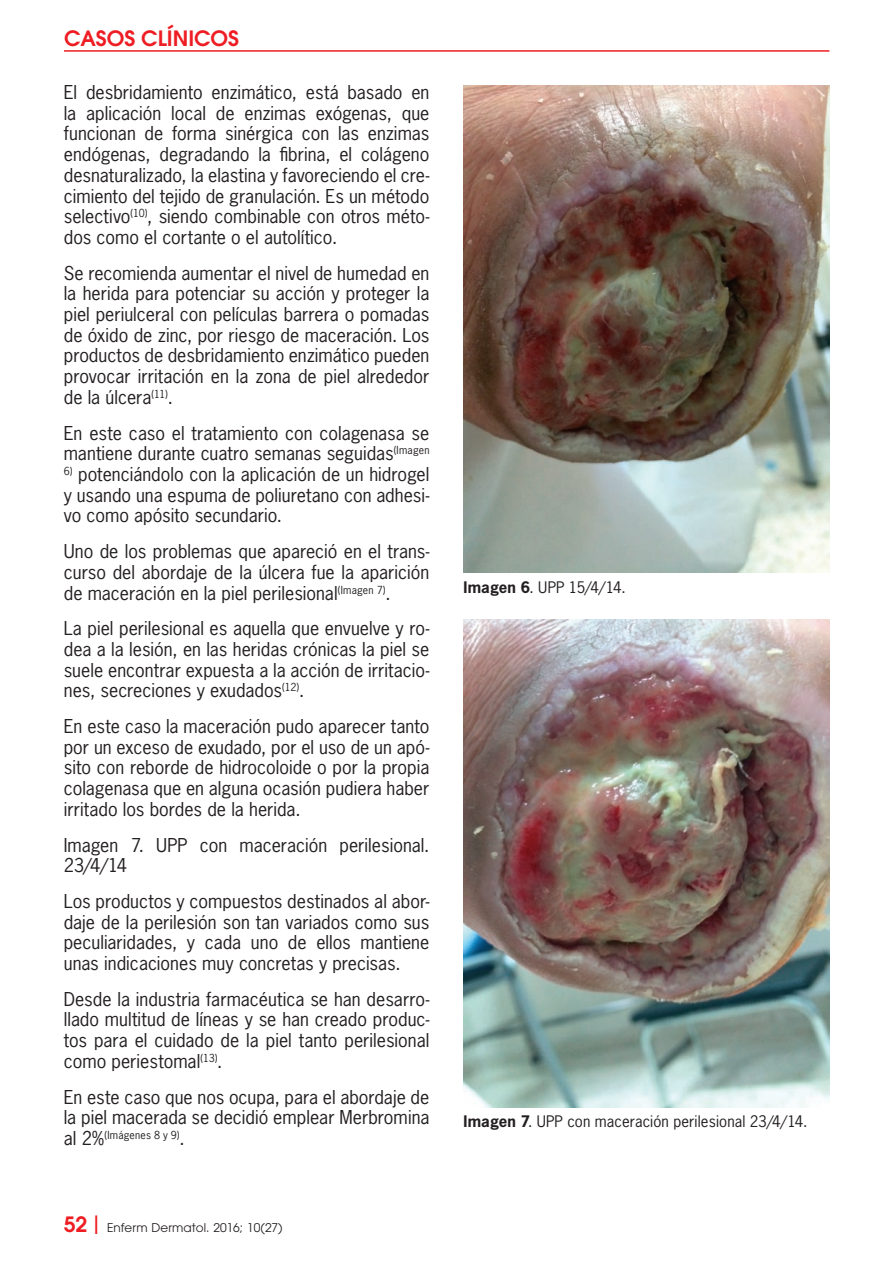
<style>
.page{position:relative;width:893px;height:1263px;background:#fff}
.page>*{position:absolute;margin:0;border:0;box-sizing:border-box;transform-origin:0 0}
.t1{font:600 21px "Avant Garde";color:#ee1d23}
.t2{font:18px/20.7px "News Gothic Std";color:#231f20;text-align:justify}
.t3{font:15px "News Gothic Std";letter-spacing:.01em;color:#231f20}
.t4{font:12px "Avant Garde";color:#231f20}
.t5{font:10.5px "News Gothic Std";letter-spacing:.025em;color:#231f20}
.s1{font-size:18px}
.s2{font-weight:700}
</style>
<div class="page">
<img style="left:463px;top:85px;width:366px;height:488px">
<img style="left:463px;top:619px;width:366px;height:488px">
<hr style="left:64px;top:50px;width:765px;height:2px;background:#ee1d23">
<p class="t1" style="left:64px;top:24px;width:177px">CASOS CLÍNICOS</p>
<p class="t2" style="left:64px;top:82px;width:367px">El desbridamiento enzimático, está basado en la aplicación local de enzimas exógenas, que funcionan de forma sinérgica con las enzimas endógenas, degradando la fibrina, el colágeno desnaturalizado, la elastina y favoreciendo el cre&shy;cimiento del tejido de granulación. Es un método selectivo<sup>(10)</sup>, siendo combinable con otros méto&shy;dos como el cortante o el autolítico.</p>
<p class="t2" style="left:64px;top:262px;width:367px">Se recomienda aumentar el nivel de humedad en la herida para potenciar su acción y proteger la piel periulceral con películas barrera o pomadas de óxido de zinc, por riesgo de maceración. Los productos de desbridamiento enzimático pueden provocar irritación en la zona de piel alrededor de la úlcera<sup>(11)</sup>.</p>
<p class="t2" style="left:64px;top:422px;width:367px">En este caso el tratamiento con colagenasa se mantiene durante cuatro semanas seguidas<sup>(Imagen</sup></p>
<p class="t2" style="left:64px;top:464px;width:367px"><sup>6)</sup> potenciándolo con la aplicación de un hidrogel y usando una espuma de poliuretano con adhesi&shy;vo como apósito secundario.</p>
<p class="t2" style="left:64px;top:541px;width:367px">Uno de los problemas que apareció en el trans&shy;curso del abordaje de la úlcera fue la aparición de maceración en la piel perilesional<sup>(Imagen</sup> <sup>7)</sup>.</p>
<p class="t2" style="left:64px;top:618px;width:367px">La piel perilesional es aquella que envuelve y ro&shy;dea a la lesión, en las heridas crónicas la piel se suele encontrar expuesta a la acción de irritacio&shy;nes, secreciones y exudados<sup>(12)</sup>.</p>
<p class="t2" style="left:64px;top:716px;width:367px">En este caso la maceración pudo aparecer tanto por un exceso de exudado, por el uso de un apó&shy;sito con reborde de hidrocoloide o por la propia colagenasa que en alguna ocasión pudiera haber irritado los bordes de la herida.</p>
<p class="t2" style="left:64px;top:834px;width:367px">Imagen 7. UPP con maceración perilesional.<br>23/4/14</p>
<p class="t2" style="left:64px;top:891px;width:367px">Los productos y compuestos destinados al abor&shy;daje de la perilesión son tan variados como sus peculiaridades, y cada uno de ellos mantiene unas indicaciones muy concretas y precisas.</p>
<p class="t2" style="left:64px;top:988px;width:367px">Desde la industria farmacéutica se han desarro&shy;llado multitud de líneas y se han creado produc&shy;tos para el cuidado de la piel tanto perilesional como periestomal<sup>(13)</sup>.</p>
<p class="t2" style="left:64px;top:1086px;width:367px">En este caso que nos ocupa, para el abordaje de la piel macerada se decidió emplear Merbromina</p>
<p class="t5" style="left:64px;top:1128px;width:122px"><span class="s1">al 2%</span>(Imágenes 8 y 9)<span class="s1">.</span></p>
<p class="t1" style="left:64px;top:1211px;width:36px">52 ❘</p>
<p class="t4" style="left:107px;top:1221px;width:177px">Enferm Dermatol. 2016; 10(27)</p>
<p class="t3" style="left:463px;top:577px;width:164px"><span class="s2">Imagen 6</span>. UPP 15/4/14.</p>
<p class="t3" style="left:463px;top:1112px;width:346px"><span class="s2">Imagen 7</span>. UPP con maceración perilesional 23/4/14.</p>
</div>
